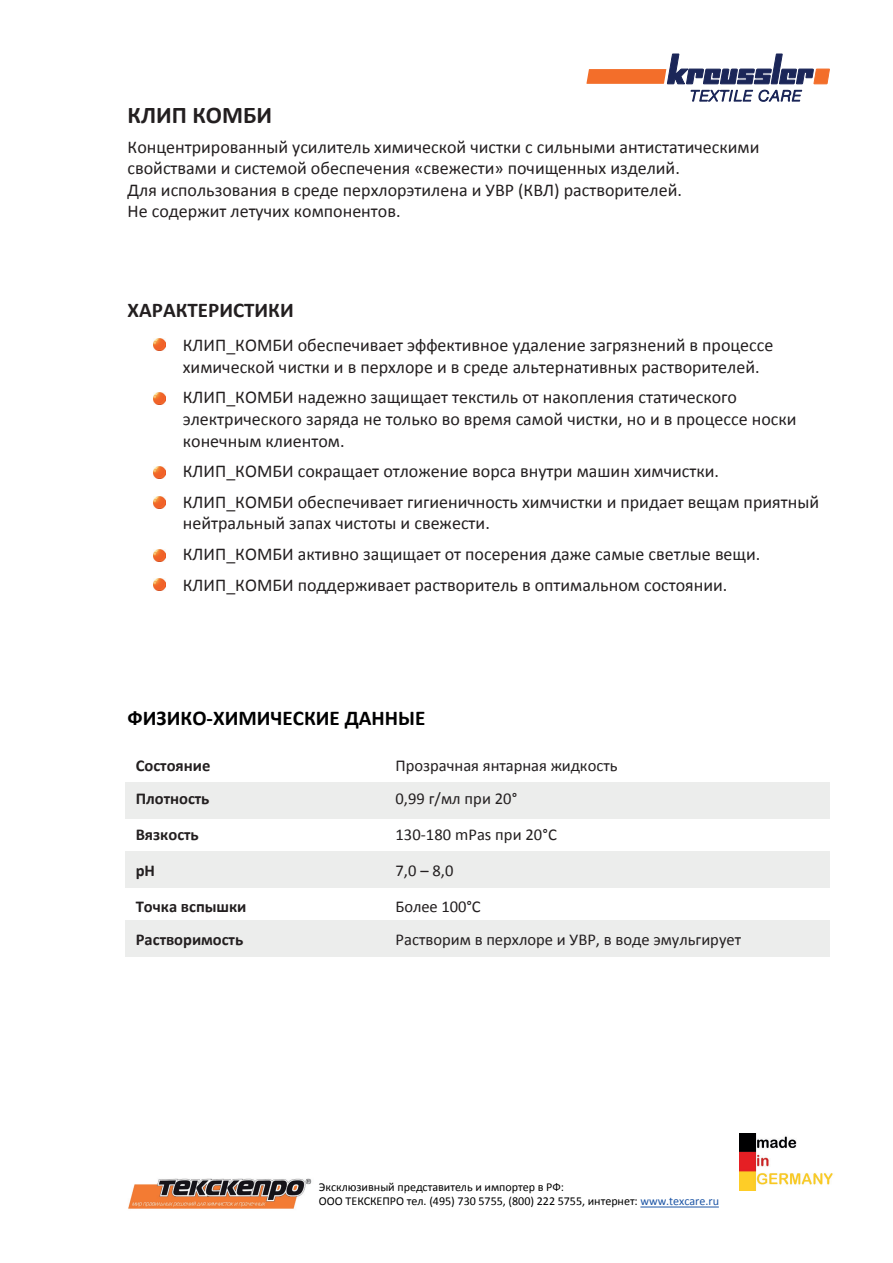
<style>
.page{position:relative;width:893px;height:1263px;background:#fff}
.page>*{position:absolute;margin:0;border:0;box-sizing:border-box;transform-origin:0 0}
.t1{font:700 24px "Calibri";color:#231f20}
.t2{font:700 21.15px "Calibri";color:#000001}
.t3{font:700 21px "Calibri";color:#231f20}
.t4{font:18px/21.6px "Calibri";color:#231f20}
.t5{font:16.5px "Calibri";color:#231f20}
.t6{font:700 16.5px "Calibri";color:#231f20}
.t7{font:12.15px/14.5px "Calibri";color:#000001}
.s1{color:#1e56a6}
</style>
<div class="page">
<svg style="left:153px;top:339px;width:12px;height:12px"></svg>
<svg style="left:153px;top:392px;width:12px;height:12px"></svg>
<svg style="left:153px;top:466px;width:12px;height:12px"></svg>
<svg style="left:153px;top:496px;width:12px;height:12px"></svg>
<svg style="left:153px;top:549px;width:12px;height:12px"></svg>
<svg style="left:153px;top:579px;width:12px;height:12px"></svg>
<svg style="left:587px;top:53px;width:243px;height:48px"></svg>
<div style="left:125px;top:782px;width:704px;height:37px;background:#ecedec"></div>
<div style="left:125px;top:851px;width:704px;height:37px;background:#ecedec"></div>
<div style="left:125px;top:920px;width:704px;height:37px;background:#ecedec"></div>
<img style="left:739px;top:1133px;width:94px;height:58px">
<img style="left:128px;top:1178px;width:184px;height:31px">
<hr style="left:640px;top:1207px;width:79px;height:1px;background:#1e56a6">
<h1 class="t1" style="left:128px;top:100px;width:146px">КЛИП КОМБИ</h1>
<p class="t4" style="left:128px;top:135px;width:633px">Концентрированный усилитель химической чистки с сильными антистатическими свойствами и системой обеспечения «свежести» почищенных изделий.<br>Для использования в среде перхлорэтилена и УВР (КВЛ) растворителей.<br>Не содержит летучих компонентов.</p>
<p class="t3" style="left:128px;top:297px;width:168px">ХАРАКТЕРИСТИКИ</p>
<p class="t4" style="left:183px;top:333px;width:592px">КЛИП_КОМБИ обеспечивает эффективное удаление загрязнений в процессе химической чистки и в перхлоре и в среде альтернативных растворителей.</p>
<p class="t4" style="left:183px;top:386px;width:615px">КЛИП_КОМБИ надежно защищает текстиль от накопления статического электрического заряда не только во время самой чистки, но и в процессе носки конечным клиентом.</p>
<p class="t4" style="left:183px;top:455px;width:638px;line-height:30.6px">КЛИП_КОМБИ сокращает отложение ворса внутри машин химчистки.<br>КЛИП_КОМБИ обеспечивает гигиеничность химчистки и придает вещам приятный</p>
<p class="t4" style="left:183px;top:507px;width:579px;line-height:30.6px">нейтральный запах чистоты и свежести.<br>КЛИП_КОМБИ активно защищает от посерения даже самые светлые вещи.<br>КЛИП_КОМБИ поддерживает растворитель в оптимальном состоянии.</p>
<p class="t2" style="left:128px;top:705px;width:299px">ФИЗИКО-ХИМИЧЕСКИЕ ДАННЫЕ</p>
<p class="t6" style="left:136px;top:756px;width:76px">Состояние</p>
<p class="t5" style="left:396px;top:756px;width:224px">Прозрачная янтарная жидкость</p>
<p class="t6" style="left:136px;top:788px;width:75px">Плотность</p>
<p class="t5" style="left:396px;top:788px;width:123px">0,99 г/мл при 20°</p>
<p class="t6" style="left:136px;top:824px;width:65px">Вязкость</p>
<p class="t5" style="left:396px;top:824px;width:163px">130-180 mPas при 20°C</p>
<p class="t6" style="left:136px;top:860px;width:21px">pH</p>
<p class="t5" style="left:396px;top:860px;width:59px">7,0 – 8,0</p>
<p class="t6" style="left:136px;top:896px;width:112px">Точка вспышки</p>
<p class="t5" style="left:396px;top:896px;width:87px">Более 100°C</p>
<p class="t6" style="left:136px;top:929px;width:109px">Растворимость</p>
<p class="t5" style="left:396px;top:929px;width:347px">Растворим в перхлоре и УВР, в воде эмульгирует</p>
<p class="t7" style="left:319px;top:1179px;width:402px">Эксклюзивный представитель и импортер в РФ:<br>ООО ТЕКСКЕПРО тел. (495) 730 5755, (800) 222 5755, интернет: <span class="s1">www.texcare.ru</span></p>
</div>
